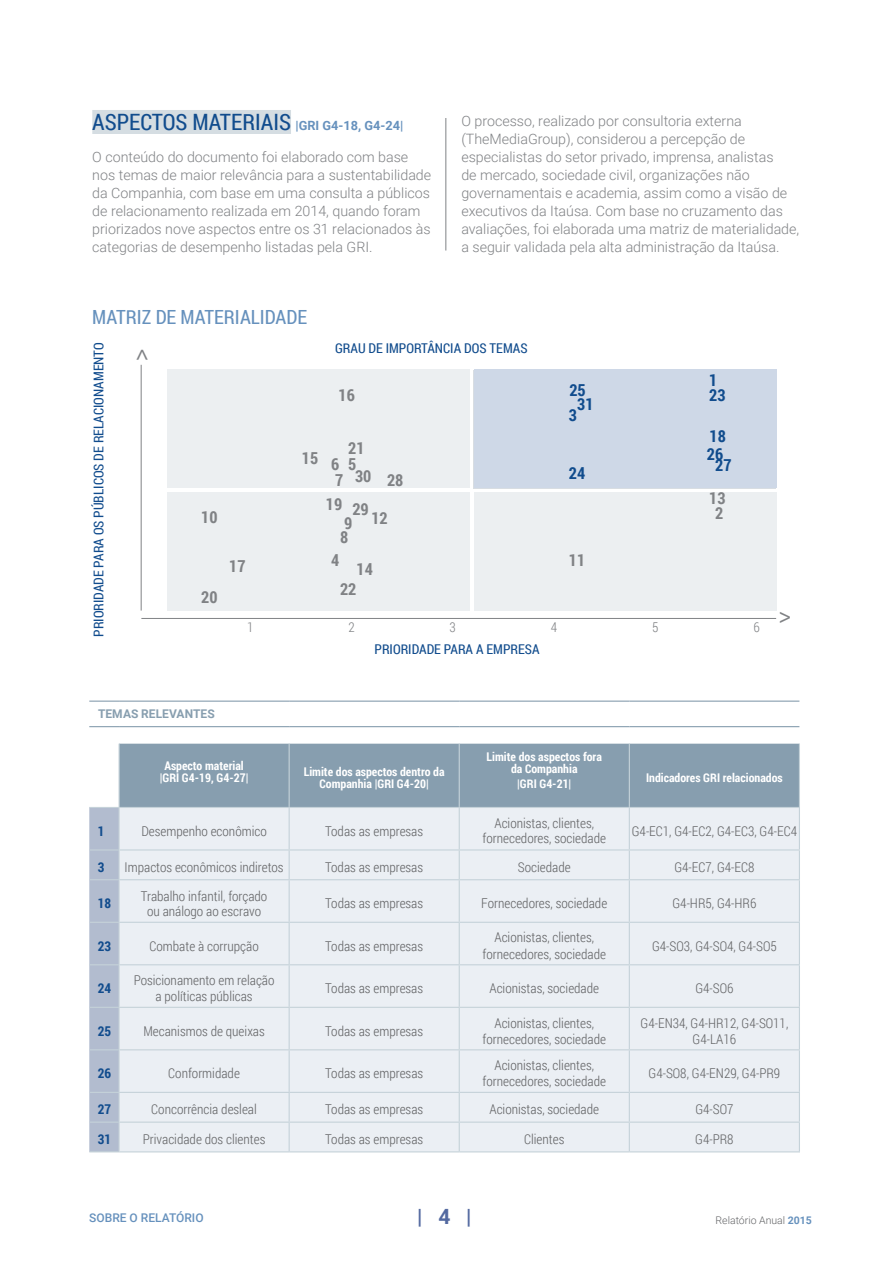
<style>
.page{position:relative;width:893px;height:1263px;background:#fff}
.page>*{position:absolute;margin:0;border:0;box-sizing:border-box;transform-origin:0 0}
.t1{font:22.5px "Roboto Condensed";color:#114c8d}
.t2{font:700 21px "Roboto";color:#5369a0}
.t3{font:600 21px "Myriad Pro";color:#808285}
.t4{font:19.5px "Roboto Condensed";color:#6691bd}
.t5{font:700 16.5px/15.3px "Roboto Condensed";color:#808285}
.t6{font:700 16.5px/24.6px "Roboto Condensed";color:#114c8d}
.t7{font:300 14.25px/18px "Roboto";color:#808285}
.t8{font:300 13.5px/16.2px "Roboto Condensed";color:#636466;text-align:center}
.t9{font:13.5px "Roboto Condensed";color:#114c8d}
.t10{font:700 13.5px "Roboto Condensed";color:#114c8d}
.t11{font:300 13.5px "Roboto Condensed";color:#808285}
.t12{font:700 12px/12px "Roboto Condensed";color:#fff;text-align:center}
.t13{font:500 12px "Roboto";color:#6691bd}
.t14{font:700 12px "Roboto";letter-spacing:.005em;color:#879eaf}
.t15{font:300 10.5px "Roboto";color:#636466}
.s1{font-family:"Roboto";font-weight:700;font-size:12.75px;color:#6691bd}
.s2{font-weight:700;color:#6691bd}
</style>
<div class="page">
<hr style="left:89px;top:700px;width:30px;height:2px;background:#879eaf">
<hr style="left:119px;top:700px;width:170px;height:2px;background:#879eaf">
<hr style="left:289px;top:700px;width:170px;height:2px;background:#879eaf">
<hr style="left:459px;top:700px;width:170px;height:2px;background:#879eaf">
<hr style="left:629px;top:700px;width:170px;height:2px;background:#879eaf">
<hr style="left:89px;top:726px;width:30px;height:1px;background:#879eaf">
<hr style="left:119px;top:726px;width:170px;height:1px;background:#879eaf">
<hr style="left:289px;top:726px;width:170px;height:1px;background:#879eaf">
<hr style="left:459px;top:726px;width:170px;height:1px;background:#879eaf">
<hr style="left:629px;top:726px;width:170px;height:1px;background:#879eaf">
<svg style="left:89px;top:744px;width:711px;height:407px;background:#d9e0e7"></svg>
<hr style="left:89px;top:1151px;width:30px;height:1px;background:#c5d2d9">
<hr style="left:119px;top:1151px;width:170px;height:1px;background:#c5d2d9">
<hr style="left:289px;top:1151px;width:170px;height:1px;background:#c5d2d9">
<hr style="left:459px;top:1151px;width:170px;height:1px;background:#c5d2d9">
<hr style="left:629px;top:1151px;width:171px;height:1px;background:#c5d2d9">
<div style="left:92px;top:110px;width:199px;height:24px;background:#d5dde2"></div>
<div style="left:167px;top:369px;width:303px;height:118px;background:#eceff1"></div>
<div style="left:474px;top:369px;width:303px;height:118px;background:#ced8e7"></div>
<div style="left:167px;top:492px;width:303px;height:118px;background:#eceff1"></div>
<div style="left:474px;top:492px;width:303px;height:118px;background:#eceff1"></div>
<hr style="left:141px;top:618px;width:635px;height:1px;background:#808285">
<hr style="left:141px;top:365px;width:1px;height:246px;background:#808285">
<hr style="left:446px;top:118px;width:1px;height:132px;background:#808285">
<h1 class="t1" style="left:92px;top:107px;width:312px">ASPECTOS MATERIAIS <span class="s1">|GRI G4-18, G4-24|</span></h1>
<p class="t7" style="left:92px;top:147px;width:340px">O conteúdo do documento foi elaborado com base nos temas de maior relevância para a sustentabilidade da Companhia, com base em uma consulta a públicos de relacionamento realizada em 2014, quando foram priorizados nove aspectos entre os 31 relacionados às categorias de desempenho listadas pela GRI.</p>
<h3 class="t4" style="left:92px;top:304px;width:216px">MATRIZ DE MATERIALIDADE</h3>
<p class="t7" style="left:461px;top:111px;width:339px">O processo, realizado por consultoria externa (TheMediaGroup), considerou a percepção de especialistas do setor privado, imprensa, analistas<br>de mercado, sociedade civil, organizações não governamentais e academia, assim como a visão de executivos da Itaúsa. Com base no cruzamento das avaliações, foi elaborada uma matriz de materialidade, a seguir validada pela alta administração da Itaúsa.</p>
<p class="t9" style="left:89px;top:637px;width:296px;rotate:-90deg">PRIORIDADE PARA OS PÚBLICOS DE RELACIONAMENTO</p>
<h2 class="t3" style="left:127px;top:361px;width:14px;rotate:-90deg">&gt;</h2>
<p class="t5" style="left:201px;top:509px;width:18px">10</p>
<p class="t5" style="left:201px;top:589px;width:18px">20</p>
<p class="t5" style="left:229px;top:558px;width:18px">17</p>
<p class="t9" style="left:335px;top:339px;width:194px">GRAU DE IMPORTÂNCIA DOS TEMAS</p>
<p class="t5" style="left:339px;top:387px;width:18px">16</p>
<p class="t5" style="left:302px;top:450px;width:18px">15</p>
<p class="t5" style="left:355px;top:432px;width:50px;line-height:30.2px;text-indent:-7px">21<br>30 28</p>
<p class="t5" style="left:331px;top:455px;width:27px;line-height:15.9px">6 5<br>7</p>
<p class="t5" style="left:326px;top:498px;width:44px">19 29</p>
<p class="t5" style="left:371px;top:510px;width:18px">12</p>
<p class="t5" style="left:344px;top:515px;width:10px">9</p>
<p class="t5" style="left:340px;top:528px;width:10px">8</p>
<p class="t5" style="left:331px;top:551px;width:10px">4</p>
<p class="t5" style="left:356px;top:561px;width:18px">14</p>
<p class="t5" style="left:340px;top:581px;width:18px">22</p>
<p class="t6" style="left:569px;top:378px;width:18px">25<br>3</p>
<p class="t6" style="left:577px;top:391px;width:18px">31</p>
<p class="t6" style="left:569px;top:460px;width:18px">24</p>
<p class="t5" style="left:569px;top:551px;width:18px">11</p>
<p class="t6" style="left:709px;top:367px;width:10px">1</p>
<p class="t6" style="left:709px;top:382px;width:18px">23</p>
<p class="t6" style="left:709px;top:423px;width:18px">18</p>
<p class="t6" style="left:707px;top:441px;width:18px">26</p>
<p class="t6" style="left:715px;top:452px;width:18px">27</p>
<p class="t5" style="left:709px;top:489px;width:18px;text-align:center">13<br>2</p>
<p class="t11" style="left:247px;top:618px;width:8px">1</p>
<p class="t11" style="left:348px;top:618px;width:8px">2</p>
<p class="t11" style="left:450px;top:618px;width:8px">3</p>
<p class="t11" style="left:551px;top:618px;width:8px">4</p>
<p class="t11" style="left:652px;top:618px;width:8px">5</p>
<p class="t11" style="left:753px;top:618px;width:8px">6</p>
<p class="t9" style="left:375px;top:639px;width:166px">PRIORIDADE PARA A EMPRESA</p>
<h2 class="t3" style="left:779px;top:603px;width:14px">&gt;</h2>
<p class="t14" style="left:98px;top:706px;width:118px">TEMAS RELEVANTES</p>
<p class="t12" style="left:160px;top:759px;width:90px">Aspecto material |GRI G4-19, G4-27|</p>
<p class="t12" style="left:304px;top:765px;width:142px">Limite dos aspectos dentro da<br>Companhia |GRI G4-20|</p>
<p class="t12" style="left:487px;top:750px;width:117px">Limite dos aspectos fora da Companhia</p>
<p class="t12" style="left:517px;top:777px;width:56px">|GRI G4-21|</p>
<p class="t12" style="left:646px;top:771px;width:138px">Indicadores GRI relacionados</p>
<p class="t10" style="left:98px;top:821px;width:8px">1</p>
<p class="t8" style="left:141px;top:822px;width:127px">Desempenho econômico</p>
<p class="t8" style="left:325px;top:822px;width:99px">Todas as empresas</p>
<p class="t8" style="left:483px;top:815px;width:125px;line-height:15px">Acionistas, clientes, fornecedores, sociedade</p>
<p class="t8" style="left:632px;top:822px;width:167px">G4-EC1, G4-EC2, G4-EC3, G4-EC4</p>
<p class="t10" style="left:98px;top:858px;width:8px">3</p>
<p class="t8" style="left:125px;top:858px;width:161px">Impactos econômicos indiretos</p>
<p class="t8" style="left:325px;top:858px;width:99px">Todas as empresas</p>
<p class="t8" style="left:518px;top:858px;width:54px">Sociedade</p>
<p class="t8" style="left:674px;top:858px;width:82px">G4-EC7, G4-EC8</p>
<p class="t10" style="left:98px;top:894px;width:15px">18</p>
<p class="t8" style="left:141px;top:888px;width:128px;line-height:15px">Trabalho infantil, forçado ou análogo ao escravo</p>
<p class="t8" style="left:325px;top:895px;width:99px">Todas as empresas</p>
<p class="t8" style="left:481px;top:895px;width:127px">Fornecedores, sociedade</p>
<p class="t8" style="left:672px;top:895px;width:85px">G4-HR5, G4-HR6</p>
<p class="t10" style="left:98px;top:936px;width:15px">23</p>
<p class="t8" style="left:149px;top:937px;width:111px">Combate à corrupção</p>
<p class="t8" style="left:325px;top:937px;width:99px">Todas as empresas</p>
<p class="t8" style="left:483px;top:929px;width:125px">Acionistas, clientes, fornecedores, sociedade</p>
<p class="t8" style="left:652px;top:937px;width:126px">G4-SO3, G4-SO4, G4-SO5</p>
<p class="t10" style="left:98px;top:979px;width:15px">24</p>
<p class="t8" style="left:134px;top:972px;width:142px">Posicionamento em relação a políticas públicas</p>
<p class="t8" style="left:325px;top:980px;width:99px">Todas as empresas</p>
<p class="t8" style="left:489px;top:980px;width:111px">Acionistas, sociedade</p>
<p class="t8" style="left:695px;top:980px;width:40px">G4-SO6</p>
<p class="t10" style="left:98px;top:1021px;width:15px">25</p>
<p class="t8" style="left:143px;top:1022px;width:123px">Mecanismos de queixas</p>
<p class="t8" style="left:325px;top:1022px;width:99px">Todas as empresas</p>
<p class="t8" style="left:483px;top:1014px;width:125px">Acionistas, clientes, fornecedores, sociedade</p>
<p class="t8" style="left:641px;top:1014px;width:149px">G4-EN34, G4-HR12, G4-SO11,<br>G4-LA16</p>
<p class="t10" style="left:98px;top:1064px;width:15px">26</p>
<p class="t8" style="left:168px;top:1065px;width:73px">Conformidade</p>
<p class="t8" style="left:325px;top:1065px;width:99px">Todas as empresas</p>
<p class="t8" style="left:483px;top:1057px;width:125px">Acionistas, clientes, fornecedores, sociedade</p>
<p class="t8" style="left:648px;top:1065px;width:133px">G4-SO8, G4-EN29, G4-PR9</p>
<p class="t10" style="left:98px;top:1100px;width:15px">27</p>
<p class="t8" style="left:151px;top:1101px;width:107px">Concorrência desleal</p>
<p class="t8" style="left:325px;top:1101px;width:99px">Todas as empresas</p>
<p class="t8" style="left:489px;top:1101px;width:111px">Acionistas, sociedade</p>
<p class="t8" style="left:695px;top:1101px;width:40px">G4-SO7</p>
<p class="t10" style="left:98px;top:1130px;width:15px">31</p>
<p class="t8" style="left:143px;top:1131px;width:124px">Privacidade dos clientes</p>
<p class="t8" style="left:325px;top:1131px;width:99px">Todas as empresas</p>
<p class="t8" style="left:524px;top:1131px;width:42px">Clientes</p>
<p class="t8" style="left:695px;top:1131px;width:40px">G4-PR8</p>
<p class="t13" style="left:89px;top:1210px;width:116px">SOBRE O RELATÓRIO</p>
<h2 class="t2" style="left:417px;top:1201px;width:56px">| 4 |</h2>
<p class="t15" style="left:716px;top:1212px;width:98px">Relatório Anual <span class="s2">2015</span></p>
</div>
